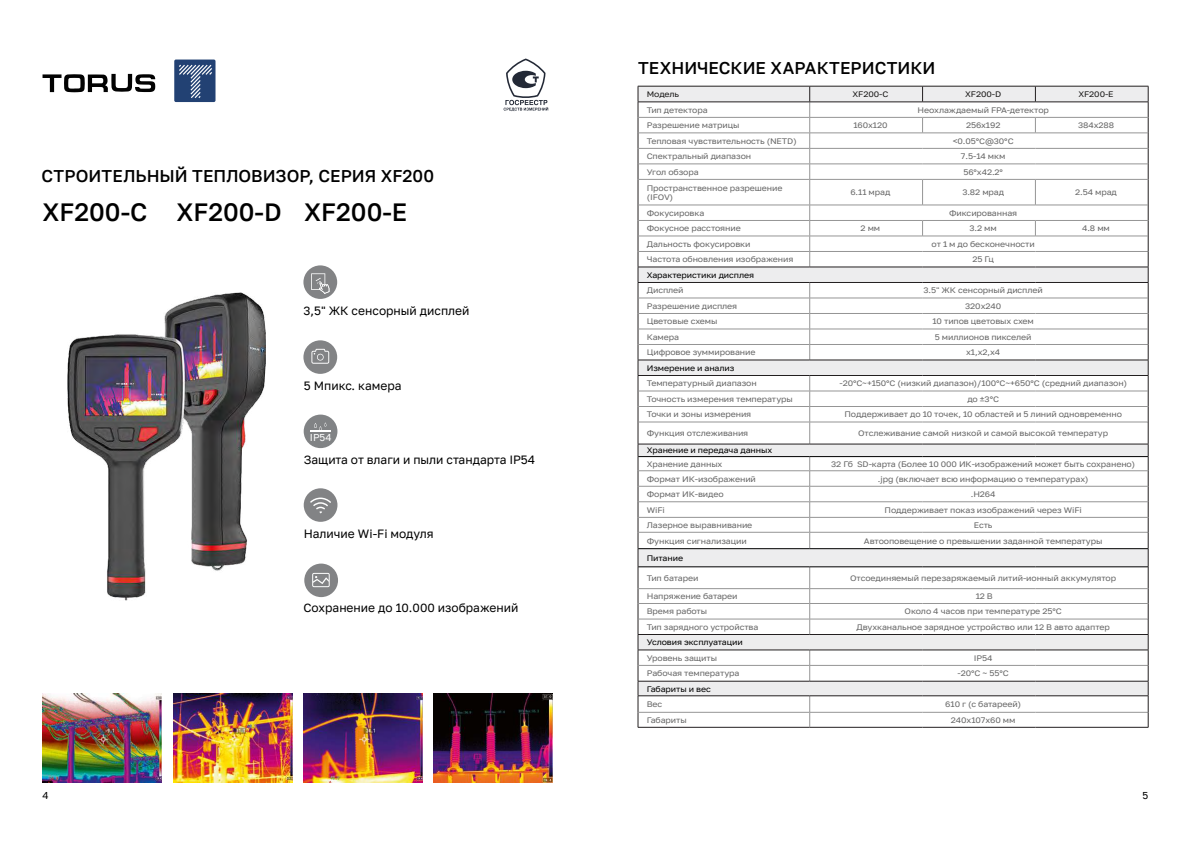
<style>
.page{position:relative;width:1191px;height:842px;background:#fff}
.page>*{position:absolute;margin:0;border:0;box-sizing:border-box;transform-origin:0 0}
.t1{font:500 25px "Golos Text";color:#000}
.t2{font:500 17px "Golos Text";color:#000}
.t3{font:12px "Golos Text";color:#000}
.t4{font:10px "Golos Text";color:#fff}
.t5{font:10px "Golos Text";color:#000}
.t6{font:8px/9px "Golos Text";letter-spacing:-.01em;color:#666;scale:1.1 1}
.t7{font:8px "Golos Text";letter-spacing:-.01em;color:#000;scale:1.1 1}
.t8{font:8px "Golos Text";letter-spacing:-.01em;color:#181716;scale:1.1 1}
</style>
<div class="page">
<svg style="left:43px;top:74px;width:112px;height:18px"></svg>
<div style="left:174px;top:60px;width:41px;height:42px;background:#224173;border-radius:2px"></div>
<svg style="left:179px;top:65px;width:33px;height:33px"></svg>
<svg style="left:503px;top:59px;width:45px;height:52px"></svg>
<hr style="left:638px;top:727px;width:171px;height:1px;background:#231f20">
<hr style="left:809px;top:727px;width:113px;height:1px;background:#231f20">
<hr style="left:922px;top:727px;width:113px;height:1px;background:#231f20">
<hr style="left:1035px;top:727px;width:113px;height:1px;background:#231f20">
<svg style="left:638px;top:86px;width:511px;height:641px"></svg>
<hr style="left:1035px;top:102px;width:113px;height:1px;background:#231f20">
<div style="left:303px;top:265px;width:34px;height:34px;background:#828385;border-radius:50%"></div>
<svg style="left:311px;top:273px;width:18px;height:21px"></svg>
<div style="left:303px;top:340px;width:34px;height:34px;background:#828385;border-radius:50%"></div>
<svg style="left:311px;top:349px;width:18px;height:15px"></svg>
<div style="left:304px;top:488px;width:33px;height:34px;background:#828385;border-radius:50%"></div>
<svg style="left:310px;top:497px;width:21px;height:16px"></svg>
<div style="left:304px;top:564px;width:34px;height:33px;background:#828385;border-radius:50%"></div>
<svg style="left:312px;top:573px;width:18px;height:14px"></svg>
<img style="left:434px;top:693px;width:119px;height:89px">
<img style="left:43px;top:693px;width:119px;height:89px">
<img style="left:174px;top:693px;width:119px;height:89px">
<img style="left:303px;top:693px;width:119px;height:89px">
<img style="left:67px;top:292px;width:199px;height:308px">
<div style="left:304px;top:415px;width:33px;height:33px;background:#818385;border-radius:50%"></div>
<svg style="left:310px;top:422px;width:21px;height:10px"></svg>
<h2 class="t2" style="left:42px;top:165px;width:394px">СТРОИТЕЛЬНЫЙ ТЕПЛОВИЗОР, СЕРИЯ XF200</h2>
<h1 class="t1" style="left:43px;top:197px;width:366px">XF200-C XF200-D XF200-E</h1>
<h3 class="t3" style="left:303px;top:304px;width:168px">3,5" ЖК сенсорный дисплей</h3>
<h3 class="t3" style="left:304px;top:378px;width:99px">5 Мпикс. камера</h3>
<p class="t4" style="left:310px;top:432px;width:23px">IP54</p>
<h3 class="t3" style="left:304px;top:453px;width:233px">Защита от влаги и пыли стандарта IP54</h3>
<h3 class="t3" style="left:304px;top:526px;width:132px">Наличие Wi-Fi модуля</h3>
<h3 class="t3" style="left:303px;top:601px;width:216px">Сохранение до 10.000 изображений</h3>
<h2 class="t2" style="left:638px;top:58px;width:299px">ТЕХНИЧЕСКИЕ ХАРАКТЕРИСТИКИ</h2>
<p class="t8" style="left:647px;top:89px;width:31px">Модель</p>
<p class="t8" style="left:852px;top:89px;width:34px">XF200-C</p>
<p class="t8" style="left:965px;top:89px;width:34px">XF200-D</p>
<p class="t8" style="left:1078px;top:89px;width:33px">XF200-E</p>
<p class="t6" style="left:647px;top:105px;width:57px">Тип детектора</p>
<p class="t6" style="left:917px;top:105px;width:121px">Неохлаждаемый FPA-детектор</p>
<p class="t6" style="left:647px;top:121px;width:86px">Разрешение матрицы</p>
<p class="t6" style="left:853px;top:121px;width:33px">160х120</p>
<p class="t6" style="left:966px;top:121px;width:33px">256х192</p>
<p class="t6" style="left:1078px;top:121px;width:34px">384х288</p>
<p class="t6" style="left:647px;top:136px;width:138px">Тепловая чувствительность (NETD)</p>
<p class="t6" style="left:952px;top:136px;width:57px">&lt;0.05°С@30°С</p>
<p class="t6" style="left:647px;top:152px;width:96px">Спектральный диапазон</p>
<p class="t6" style="left:961px;top:152px;width:42px">7.5-14 мкм</p>
<p class="t6" style="left:647px;top:167px;width:49px">Угол обзора</p>
<p class="t6" style="left:963px;top:167px;width:37px">56°х42.2°</p>
<p class="t6" style="left:647px;top:183px;width:125px">Пространственное разрешение (IFOV)</p>
<p class="t6" style="left:850px;top:188px;width:38px">6.11 мрад</p>
<p class="t6" style="left:962px;top:188px;width:39px">3.82 мрад</p>
<p class="t6" style="left:1075px;top:188px;width:39px">2.54 мрад</p>
<p class="t6" style="left:647px;top:208px;width:54px">Фокусировка</p>
<p class="t6" style="left:949px;top:208px;width:63px">Фиксированная</p>
<p class="t6" style="left:647px;top:224px;width:87px">Фокусное расстояние</p>
<p class="t6" style="left:860px;top:224px;width:19px">2 мм</p>
<p class="t6" style="left:969px;top:224px;width:26px">3.2 мм</p>
<p class="t6" style="left:1082px;top:224px;width:27px">4.8 мм</p>
<p class="t6" style="left:647px;top:239px;width:96px">Дальность фокусировки</p>
<p class="t6" style="left:931px;top:239px;width:95px">от 1 м до бесконечности</p>
<p class="t6" style="left:647px;top:255px;width:135px">Частота обновления изображения</p>
<p class="t6" style="left:972px;top:255px;width:21px">25 Гц</p>
<p class="t7" style="left:647px;top:270px;width:99px">Характеристики дисплея</p>
<p class="t6" style="left:647px;top:286px;width:35px">Дисплей</p>
<p class="t6" style="left:923px;top:286px;width:110px">3.5" ЖК сенсорный дисплей</p>
<p class="t6" style="left:647px;top:301px;width:84px">Разрешение дисплея</p>
<p class="t6" style="left:965px;top:301px;width:34px">320х240</p>
<p class="t6" style="left:647px;top:317px;width:66px">Цветовые схемы</p>
<p class="t6" style="left:932px;top:317px;width:94px">10 типов цветовых схем</p>
<p class="t6" style="left:647px;top:332px;width:31px">Камера</p>
<p class="t6" style="left:934px;top:332px;width:90px">5 миллионов пикселей</p>
<p class="t6" style="left:647px;top:348px;width:100px">Цифровое зуммирование</p>
<p class="t6" style="left:966px;top:348px;width:32px">х1,х2,х4</p>
<p class="t7" style="left:647px;top:363px;width:81px">Измерение и анализ</p>
<p class="t6" style="left:647px;top:379px;width:102px">Температурный диапазон</p>
<p class="t6" style="left:839px;top:379px;width:263px">-20°С~+150°С (низкий диапазон)/100°C~+650°C (средний диапазон)</p>
<p class="t6" style="left:647px;top:394px;width:134px">Точность измерения температуры</p>
<p class="t6" style="left:967px;top:394px;width:30px">до ±3°С</p>
<p class="t6" style="left:647px;top:410px;width:96px">Точки и зоны измерения</p>
<p class="t6" style="left:844px;top:410px;width:254px">Поддерживает до 10 точек, 10 областей и 5 линий одновременно</p>
<p class="t6" style="left:647px;top:429px;width:94px">Функция отслеживания</p>
<p class="t6" style="left:858px;top:429px;width:229px">Отслеживание самой низкой и самой высокой температур</p>
<p class="t7" style="left:647px;top:446px;width:115px">Хранение и передача данных</p>
<p class="t6" style="left:647px;top:459px;width:70px">Хранение данных</p>
<p class="t6" style="left:831px;top:459px;width:278px">32 Гб SD-карта (Более 10 000 ИК-изображений может быть сохранено)</p>
<p class="t6" style="left:647px;top:474px;width:101px">Формат ИК-изображений</p>
<p class="t6" style="left:878px;top:474px;width:193px">.jpg (включает всю информацию о температурах)</p>
<p class="t6" style="left:647px;top:490px;width:71px">Формат ИК-видео</p>
<p class="t6" style="left:970px;top:490px;width:24px">.Н264</p>
<p class="t6" style="left:647px;top:505px;width:18px">WiFi</p>
<p class="t6" style="left:884px;top:505px;width:181px">Поддерживает показ изображений через WiFi</p>
<p class="t6" style="left:647px;top:520px;width:97px">Лазерное выравнивание</p>
<p class="t6" style="left:973px;top:520px;width:19px">Есть</p>
<p class="t6" style="left:647px;top:536px;width:92px">Функция сигнализации</p>
<p class="t6" style="left:864px;top:536px;width:218px">Автооповещение о превышении заданной температуры</p>
<p class="t7" style="left:647px;top:553px;width:35px">Питание</p>
<p class="t6" style="left:647px;top:573px;width:48px">Тип батареи</p>
<p class="t6" style="left:850px;top:573px;width:243px">Отсоединяемый перезаряжаемый литий-ионный аккумулятор</p>
<p class="t6" style="left:647px;top:592px;width:84px">Напряжение батареи</p>
<p class="t6" style="left:975px;top:592px;width:17px">12 В</p>
<p class="t6" style="left:647px;top:607px;width:56px">Время работы</p>
<p class="t6" style="left:904px;top:607px;width:144px">Около 4 часов при температуре 25°С</p>
<p class="t6" style="left:647px;top:622px;width:103px">Тип зарядного устройства</p>
<p class="t6" style="left:856px;top:622px;width:232px">Двухканальное зарядное устройство или 12 В авто адаптер</p>
<p class="t7" style="left:647px;top:638px;width:89px">Условия эксплуатации</p>
<p class="t6" style="left:647px;top:653px;width:65px">Уровень защиты</p>
<p class="t6" style="left:973px;top:653px;width:19px">IP54</p>
<p class="t6" style="left:647px;top:669px;width:86px">Рабочая температура</p>
<p class="t6" style="left:957px;top:669px;width:48px">-20°С ~ 55°С</p>
<p class="t7" style="left:647px;top:684px;width:60px">Габариты и вес</p>
<p class="t6" style="left:647px;top:700px;width:16px">Вес</p>
<p class="t6" style="left:945px;top:700px;width:70px">610 г (с батареей)</p>
<p class="t6" style="left:647px;top:715px;width:38px">Габариты</p>
<p class="t6" style="left:951px;top:715px;width:60px">240x107x60 мм</p>
<p class="t5" style="left:43px;top:789px;width:8px">4</p>
<p class="t5" style="left:1142px;top:789px;width:7px">5</p>
</div>
